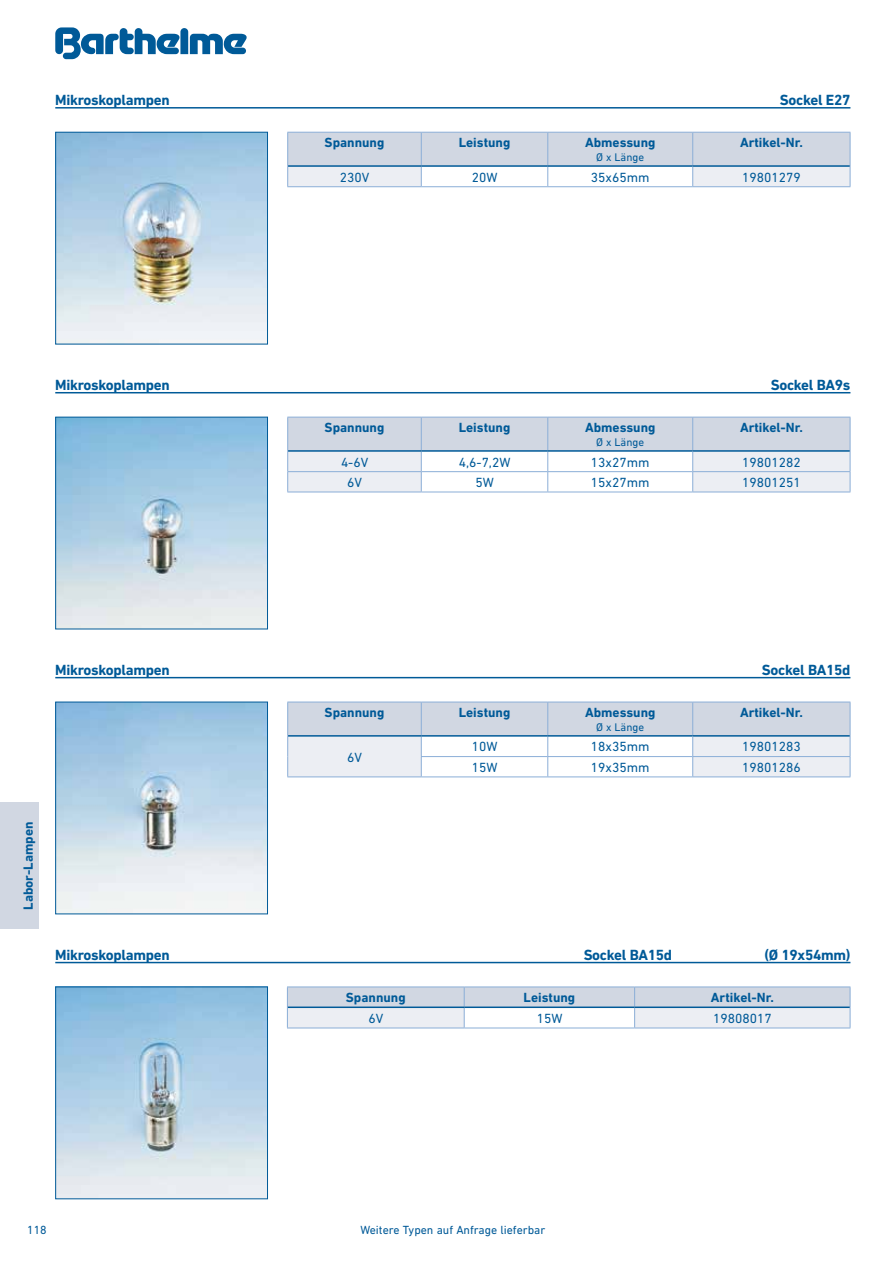
<style>
.page{position:relative;width:893px;height:1263px;background:#fff}
.page>*{position:absolute;margin:0;border:0;box-sizing:border-box;transform-origin:0 0}
.t1{font:700 15px "DIN Next LT Pro";letter-spacing:-.02em;color:#005a98}
.t2{font:700 13.5px "DIN Next LT Pro";color:#005a98}
.t3{font:13.5px "DIN Next LT Pro";color:#005a98}
.t4{font:12px "DIN Next LT Pro";color:#005a98}
.t5{font:11.25px "DIN Next LT Pro";color:#005a98}
</style>
<div class="page">
<svg style="left:55px;top:27px;width:192px;height:32px"></svg>
<div style="left:0;top:803px;width:39px;height:126px;background:#d1d7e2"></div>
<hr style="left:55px;top:677px;width:795px;height:1px;background:#005a98">
<img style="left:57px;top:704px;width:209px;height:208px">
<div style="left:55px;top:702px;width:213px;height:212px;border:1px solid #005a98"></div>
<svg style="left:287px;top:702px;width:564px;height:75px"></svg>
<hr style="left:55px;top:392px;width:795px;height:1px;background:#005a98">
<hr style="left:287px;top:492px;width:134px;height:1px;background:#8baed7">
<hr style="left:421px;top:492px;width:127px;height:1px;background:#8baed7">
<hr style="left:548px;top:492px;width:145px;height:1px;background:#8baed7">
<hr style="left:693px;top:492px;width:157px;height:1px;background:#8baed7">
<svg style="left:287px;top:417px;width:564px;height:75px"></svg>
<img style="left:57px;top:134px;width:209px;height:208px">
<div style="left:55px;top:132px;width:213px;height:212px;border:1px solid #005a98"></div>
<hr style="left:55px;top:107px;width:795px;height:2px;background:#005a98">
<svg style="left:287px;top:132px;width:564px;height:55px"></svg>
<hr style="left:693px;top:186px;width:157px;height:1px;background:#8baed7">
<img style="left:57px;top:419px;width:209px;height:208px">
<div style="left:55px;top:417px;width:213px;height:212px;border:1px solid #005a98"></div>
<img style="left:57px;top:988px;width:209px;height:209px">
<div style="left:55px;top:986px;width:213px;height:213px;border:1px solid #005a98"></div>
<hr style="left:55px;top:962px;width:795px;height:1px;background:#005a98">
<hr style="left:287px;top:986px;width:177px;height:1px;background:#8baed7">
<hr style="left:464px;top:986px;width:171px;height:1px;background:#8baed7">
<hr style="left:635px;top:986px;width:215px;height:1px;background:#8baed7">
<svg style="left:287px;top:987px;width:564px;height:41px;background:#d6dee8"></svg>
<hr style="left:635px;top:1027px;width:215px;height:1px;background:#8baed7">
<p class="t1" style="left:55px;top:91px;width:116px">Mikroskoplampen</p>
<p class="t1" style="left:780px;top:91px;width:72px">Sockel E27</p>
<p class="t2" style="left:325px;top:135px;width:61px">Spannung</p>
<p class="t2" style="left:459px;top:135px;width:53px">Leistung</p>
<p class="t2" style="left:585px;top:135px;width:72px">Abmessung</p>
<p class="t5" style="left:596px;top:151px;width:50px">Ø x Länge</p>
<p class="t2" style="left:740px;top:135px;width:65px">Artikel-Nr.</p>
<p class="t3" style="left:340px;top:169px;width:31px">230V</p>
<p class="t3" style="left:472px;top:169px;width:27px">20W</p>
<p class="t3" style="left:591px;top:169px;width:60px">35x65mm</p>
<p class="t3" style="left:742px;top:169px;width:60px">19801279</p>
<p class="t1" style="left:55px;top:376px;width:116px">Mikroskoplampen</p>
<p class="t1" style="left:771px;top:376px;width:81px">Sockel BA9s</p>
<p class="t2" style="left:325px;top:420px;width:61px">Spannung</p>
<p class="t2" style="left:459px;top:420px;width:53px">Leistung</p>
<p class="t2" style="left:585px;top:420px;width:72px">Abmessung</p>
<p class="t5" style="left:596px;top:435px;width:50px">Ø x Länge</p>
<p class="t2" style="left:740px;top:420px;width:65px">Artikel-Nr.</p>
<p class="t3" style="left:341px;top:454px;width:29px">4-6V</p>
<p class="t3" style="left:459px;top:454px;width:53px">4,6-7,2W</p>
<p class="t3" style="left:591px;top:454px;width:60px">13x27mm</p>
<p class="t3" style="left:742px;top:454px;width:60px">19801282</p>
<p class="t3" style="left:347px;top:474px;width:16px">6V</p>
<p class="t3" style="left:475px;top:474px;width:20px">5W</p>
<p class="t3" style="left:591px;top:474px;width:60px">15x27mm</p>
<p class="t3" style="left:742px;top:474px;width:60px">19801251</p>
<p class="t2" style="left:20px;top:910px;width:90px;rotate:-90deg">Labor-Lampen</p>
<p class="t1" style="left:55px;top:661px;width:116px">Mikroskoplampen</p>
<p class="t1" style="left:762px;top:661px;width:90px">Sockel BA15d</p>
<p class="t2" style="left:325px;top:705px;width:61px">Spannung</p>
<p class="t2" style="left:459px;top:705px;width:53px">Leistung</p>
<p class="t2" style="left:585px;top:705px;width:72px">Abmessung</p>
<p class="t5" style="left:596px;top:720px;width:50px">Ø x Länge</p>
<p class="t2" style="left:740px;top:705px;width:65px">Artikel-Nr.</p>
<p class="t3" style="left:347px;top:749px;width:16px">6V</p>
<p class="t3" style="left:472px;top:739px;width:27px">10W</p>
<p class="t3" style="left:591px;top:739px;width:60px">18x35mm</p>
<p class="t3" style="left:742px;top:739px;width:60px">19801283</p>
<p class="t3" style="left:472px;top:759px;width:27px">15W</p>
<p class="t3" style="left:591px;top:759px;width:60px">19x35mm</p>
<p class="t3" style="left:742px;top:759px;width:60px">19801286</p>
<p class="t1" style="left:55px;top:946px;width:116px">Mikroskoplampen</p>
<p class="t1" style="left:584px;top:946px;width:90px">Sockel BA15d</p>
<p class="t1" style="left:764px;top:946px;width:88px">(Ø 19x54mm)</p>
<p class="t2" style="left:346px;top:990px;width:61px">Spannung</p>
<p class="t2" style="left:524px;top:990px;width:53px">Leistung</p>
<p class="t2" style="left:711px;top:990px;width:65px">Artikel-Nr.</p>
<p class="t3" style="left:369px;top:1010px;width:16px">6V</p>
<p class="t3" style="left:537px;top:1010px;width:27px">15W</p>
<p class="t3" style="left:713px;top:1010px;width:60px">19808017</p>
<p class="t4" style="left:27px;top:1223px;width:21px">118</p>
<p class="t4" style="left:360px;top:1223px;width:187px">Weitere Typen auf Anfrage lieferbar</p>
</div>
